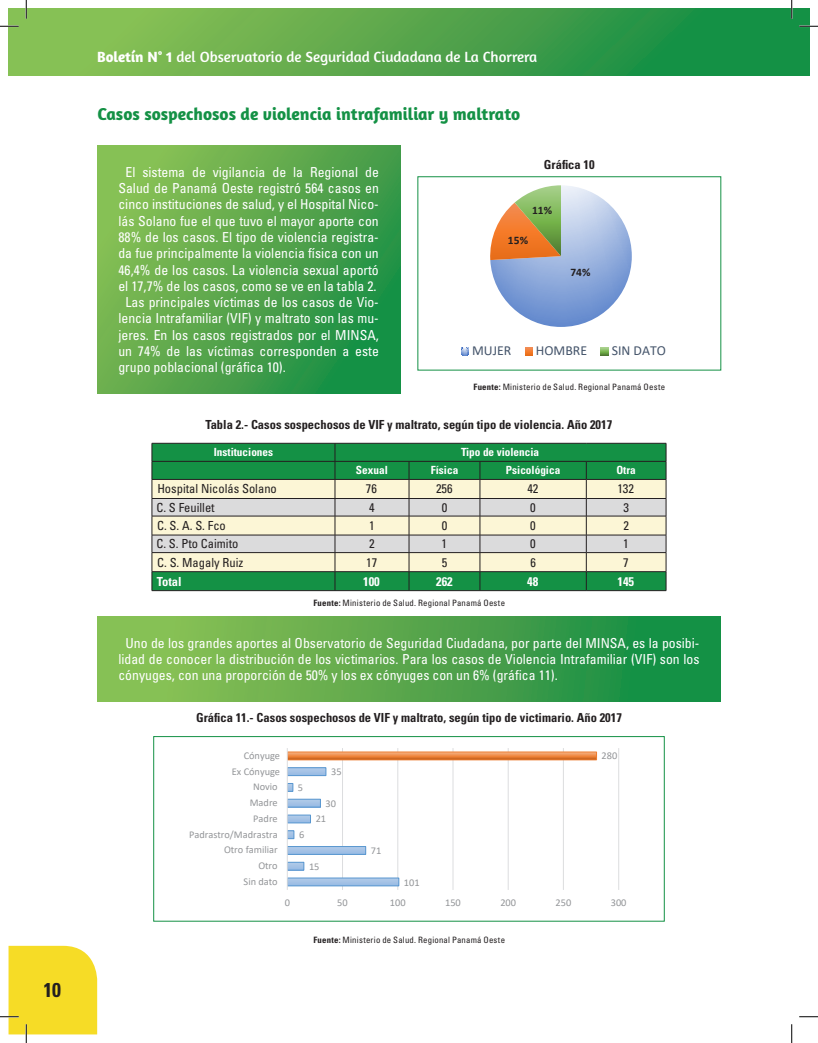
<style>
.page{position:relative;width:818px;height:1043px;background:#fff}
.page>*{position:absolute;margin:0;border:0;box-sizing:border-box;transform-origin:0 0}
.t1{font:700 condensed 20px "Univers LT Std";color:#231f20}
.t2{font:700 17.5px "Amaranth";color:#149145}
.t3{font:15px "Amaranth";color:#fff}
.t4{font:condensed 13.75px/16.2px "Univers LT Std";color:#fff;text-align:justify}
.t5{font:13.75px "Calibri";color:#44546a}
.t6{font:700 condensed 12.5px "Univers LT Std";color:#231f20}
.t7{font:condensed 12.5px "Univers LT Std";color:#231f20}
.t8{font:700 condensed 12.5px "Univers LT Std";color:#fff}
.t9{font:700 11.5px "Calibri";color:#231f20}
.t10{font:700 condensed 11.25px "Univers LT Std";color:#fff}
.t11{font:10.38px/15.8px "Calibri";color:#939598;text-align:right}
.t12{font:condensed 8.75px "Univers LT Std";letter-spacing:.025em;color:#231f20}
.s1{font-weight:700}
</style>
<div class="page">
<svg style="left:9px;top:9px;width:782px;height:67px;background:#52a64c"></svg>
<div style="left:792px;top:9px;width:17px;height:67px;background:#149145"></div>
<svg style="left:97px;top:146px;width:303px;height:247px;background:#55a64c"></svg>
<div style="left:97px;top:616px;width:623px;height:85px;background:linear-gradient(to right,#97c456,#0f8a43)"></div>
<svg style="left:490px;top:185px;width:141px;height:142px"></svg>
<svg style="left:461px;top:347px;width:7px;height:8px"></svg>
<svg style="left:525px;top:347px;width:7px;height:8px"></svg>
<svg style="left:601px;top:347px;width:7px;height:8px"></svg>
<hr style="left:152px;top:590px;width:183px;height:1px;background:#231f20">
<hr style="left:335px;top:590px;width:74px;height:1px;background:#231f20">
<hr style="left:409px;top:590px;width:71px;height:1px;background:#231f20">
<hr style="left:480px;top:590px;width:106px;height:1px;background:#231f20">
<hr style="left:586px;top:590px;width:80px;height:1px;background:#231f20">
<svg style="left:152px;top:443px;width:514px;height:147px;background:#95bf99"></svg>
<hr style="left:152px;top:516px;width:183px;height:1px;background:#231f20">
<hr style="left:335px;top:516px;width:74px;height:1px;background:#231f20">
<hr style="left:409px;top:516px;width:71px;height:1px;background:#231f20">
<hr style="left:480px;top:516px;width:106px;height:1px;background:#231f20">
<hr style="left:586px;top:516px;width:80px;height:1px;background:#231f20">
<hr style="left:342px;top:748px;width:1px;height:142px;background:#dcdddf">
<hr style="left:397px;top:748px;width:1px;height:142px;background:#dcdddf">
<hr style="left:452px;top:748px;width:1px;height:142px;background:#dcdddf">
<hr style="left:508px;top:748px;width:1px;height:142px;background:#dcdddf">
<hr style="left:563px;top:748px;width:1px;height:142px;background:#dcdddf">
<hr style="left:618px;top:748px;width:1px;height:142px;background:#dcdddf">
<div style="left:287px;top:878px;width:112px;height:7px;background:#a7c4e6"></div>
<div style="left:287px;top:877px;width:112px;height:9px;border:1px solid #5997d0"></div>
<div style="left:287px;top:862px;width:17px;height:8px;background:#a5c3e5"></div>
<div style="left:287px;top:862px;width:17px;height:8px;border:1px solid #5997d0"></div>
<div style="left:287px;top:846px;width:78px;height:8px;background:#a6c3e6"></div>
<div style="left:287px;top:846px;width:79px;height:8px;border:1px solid #5997d0"></div>
<svg style="left:289px;top:832px;width:3px;height:5px"></svg>
<div style="left:287px;top:830px;width:7px;height:9px;border:1px solid #5997d0"></div>
<div style="left:287px;top:815px;width:23px;height:8px;background:#a7c4e6"></div>
<div style="left:287px;top:814px;width:24px;height:9px;border:1px solid #5997d0"></div>
<div style="left:287px;top:799px;width:33px;height:8px;background:#a5c2e5"></div>
<div style="left:287px;top:799px;width:34px;height:8px;border:1px solid #5997d0"></div>
<div style="left:287px;top:783px;width:6px;height:8px;border:1px solid #5997d0"></div>
<div style="left:287px;top:767px;width:39px;height:8px;background:#a6c3e6"></div>
<div style="left:287px;top:767px;width:39px;height:9px;border:1px solid #5997d0"></div>
<svg style="left:289px;top:753px;width:305px;height:5px;background:#ec8d4c"></svg>
<div style="left:287px;top:751px;width:309px;height:9px;border:1px solid #ed7d31"></div>
<hr style="left:287px;top:748px;width:1px;height:142px;background:#dcdddf">
<div style="left:153px;top:736px;width:511px;height:185px;border:1px solid #149145"></div>
<svg style="left:0;top:25px;width:19px;height:2px"></svg>
<svg style="left:799px;top:25px;width:19px;height:2px"></svg>
<svg style="left:799px;top:1016px;width:19px;height:1px"></svg>
<svg style="left:25px;top:0;width:2px;height:19px"></svg>
<svg style="left:0;top:945px;width:97px;height:97px"></svg>
<svg style="left:790px;top:0;width:2px;height:19px"></svg>
<svg style="left:791px;top:1024px;width:1px;height:18px"></svg>
<h1 class="t1" style="left:43px;top:978px;width:19px">10</h1>
<p class="t3" style="left:97px;top:48px;width:441px"><span class="s1">Boletín N° 1</span> del Observatorio de Seguridad Ciudadana de La Chorrera</p>
<p class="t2" style="left:98px;top:103px;width:424px">Casos sospechosos de violencia intrafamiliar y maltrato</p>
<p class="t4" style="left:125px;top:164px;width:255px">El sistema de vigilancia de la Regional de</p>
<p class="t4" style="left:118px;top:180px;width:262px">Salud de Panamá Oeste registró 564 casos en</p>
<p class="t4" style="left:118px;top:196px;width:262px">cinco instituciones de salud, y el Hospital Nico-</p>
<p class="t4" style="left:118px;top:212px;width:262px">lás Solano fue el que tuvo el mayor aporte con</p>
<p class="t4" style="left:118px;top:229px;width:262px">88% de los casos. El tipo de violencia registra-</p>
<p class="t4" style="left:118px;top:245px;width:262px">da fue principalmente la violencia física con un</p>
<p class="t4" style="left:118px;top:261px;width:262px">46,4% de los casos. La violencia sexual aportó</p>
<p class="t4" style="left:118px;top:277px;width:260px">el 17,7% de los casos, como se ve en la tabla 2.</p>
<p class="t4" style="left:125px;top:294px;width:255px">Las principales víctimas de los casos de Vio-</p>
<p class="t4" style="left:118px;top:310px;width:262px">lencia Intrafamiliar (VIF) y maltrato son las mu-</p>
<p class="t4" style="left:118px;top:326px;width:262px">jeres. En los casos registrados por el MINSA,</p>
<p class="t4" style="left:118px;top:342px;width:262px">un 74% de las víctimas corresponden a este</p>
<p class="t4" style="left:118px;top:359px;width:169px">grupo poblacional (gráfica 10).</p>
<p class="t6" style="left:544px;top:157px;width:52px">Gráfica 10</p>
<p class="t9" style="left:532px;top:202px;width:22px">11%</p>
<p class="t9" style="left:508px;top:232px;width:22px">15%</p>
<p class="t9" style="left:570px;top:264px;width:22px">74%</p>
<p class="t5" style="left:472px;top:341px;width:41px">MUJER</p>
<p class="t5" style="left:536px;top:341px;width:53px">HOMBRE</p>
<p class="t5" style="left:611px;top:341px;width:56px">SIN DATO</p>
<p class="t12" style="left:473px;top:381px;width:193px"><span class="s1">Fuente:</span> Ministerio de Salud. Regional Panamá Oeste</p>
<p class="t6" style="left:205px;top:417px;width:408px">Tabla 2.- Casos sospechosos de VIF y maltrato, según tipo de violencia. Año 2017</p>
<p class="t10" style="left:214px;top:445px;width:61px">Instituciones</p>
<p class="t10" style="left:461px;top:445px;width:80px">Tipo de violencia</p>
<p class="t10" style="left:356px;top:463px;width:33px">Sexual</p>
<p class="t10" style="left:431px;top:463px;width:29px">Física</p>
<p class="t10" style="left:506px;top:463px;width:56px">Psicológica</p>
<p class="t10" style="left:616px;top:463px;width:21px">Otra</p>
<p class="t7" style="left:157px;top:481px;width:121px">Hospital Nicolás Solano</p>
<p class="t7" style="left:366px;top:481px;width:13px">76</p>
<p class="t7" style="left:436px;top:481px;width:18px">256</p>
<p class="t7" style="left:527px;top:481px;width:13px">42</p>
<p class="t7" style="left:617px;top:481px;width:18px">132</p>
<p class="t7" style="left:156px;top:499px;width:60px">C. S Feuillet</p>
<p class="t7" style="left:369px;top:499px;width:7px">4</p>
<p class="t7" style="left:441px;top:499px;width:7px">0</p>
<p class="t7" style="left:530px;top:499px;width:7px">0</p>
<p class="t7" style="left:623px;top:499px;width:7px">3</p>
<p class="t7" style="left:157px;top:517px;width:70px">C. S. A. S. Fco</p>
<p class="t7" style="left:369px;top:517px;width:7px">1</p>
<p class="t7" style="left:441px;top:517px;width:7px">0</p>
<p class="t7" style="left:530px;top:517px;width:7px">0</p>
<p class="t7" style="left:623px;top:517px;width:7px">2</p>
<p class="t7" style="left:156px;top:536px;width:83px">C. S. Pto Caimito</p>
<p class="t7" style="left:369px;top:536px;width:7px">2</p>
<p class="t7" style="left:441px;top:536px;width:7px">1</p>
<p class="t7" style="left:530px;top:536px;width:7px">0</p>
<p class="t7" style="left:623px;top:536px;width:7px">1</p>
<p class="t7" style="left:157px;top:554px;width:88px">C. S. Magaly Ruiz</p>
<p class="t7" style="left:366px;top:554px;width:13px">17</p>
<p class="t7" style="left:442px;top:554px;width:7px">5</p>
<p class="t7" style="left:530px;top:554px;width:7px">6</p>
<p class="t7" style="left:623px;top:554px;width:7px">7</p>
<p class="t8" style="left:157px;top:573px;width:26px">Total</p>
<p class="t8" style="left:363px;top:573px;width:18px">100</p>
<p class="t8" style="left:436px;top:573px;width:18px">262</p>
<p class="t8" style="left:527px;top:573px;width:13px">48</p>
<p class="t8" style="left:617px;top:573px;width:18px">145</p>
<p class="t12" style="left:313px;top:597px;width:193px"><span class="s1">Fuente:</span> Ministerio de Salud. Regional Panamá Oeste</p>
<p class="t4" style="left:118px;top:634px;width:582px;text-indent:7px">Uno de los grandes aportes al Observatorio de Seguridad Ciudadana, por parte del MINSA, es la posibi&shy;lidad de conocer la distribución de los victimarios. Para los casos de Violencia Intrafamiliar (VIF) son los cónyuges, con una proporción de 50% y los ex cónyuges con un 6% (gráfica 11).</p>
<p class="t6" style="left:196px;top:709px;width:427px">Gráfica 11.- Casos sospechosos de VIF y maltrato, según tipo de victimario. Año 2017</p>
<p class="t11" style="left:189px;top:747px;width:92px">Cónyuge<br>Ex Cónyuge<br>Novio<br>Madre<br>Padre<br>Padrastro/Madrastra<br>Otro familiar<br>Otro<br>Sin dato</p>
<p class="t11" style="left:298px;top:779px;width:7px">5</p>
<p class="t11" style="left:299px;top:826px;width:7px">6</p>
<p class="t11" style="left:331px;top:763px;width:12px">35</p>
<p class="t11" style="left:325px;top:795px;width:12px">30</p>
<p class="t11" style="left:315px;top:811px;width:12px">21</p>
<p class="t11" style="left:309px;top:858px;width:12px">15</p>
<p class="t11" style="left:371px;top:842px;width:12px">71</p>
<p class="t11" style="left:404px;top:874px;width:17px">101</p>
<p class="t11" style="left:601px;top:748px;width:17px">280</p>
<p class="t11" style="left:285px;top:894px;width:7px">0</p>
<p class="t11" style="left:337px;top:894px;width:12px">50</p>
<p class="t11" style="left:390px;top:894px;width:17px">100</p>
<p class="t11" style="left:445px;top:894px;width:17px">150</p>
<p class="t11" style="left:500px;top:894px;width:17px">200</p>
<p class="t11" style="left:555px;top:894px;width:17px">250</p>
<p class="t11" style="left:610px;top:894px;width:17px">300</p>
<p class="t12" style="left:313px;top:933px;width:193px"><span class="s1">Fuente:</span> Ministerio de Salud. Regional Panamá Oeste</p>
</div>
